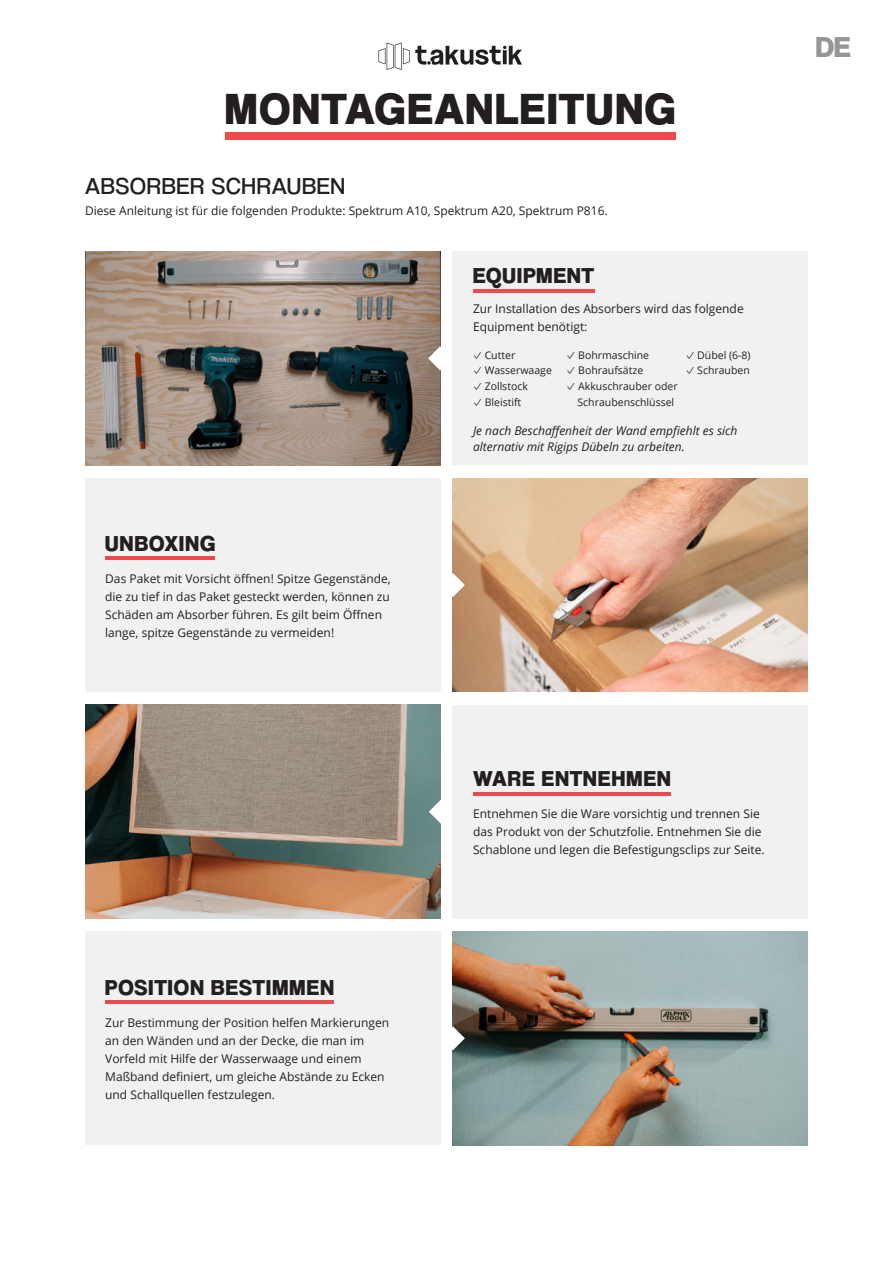
<style>
.page{position:relative;width:893px;height:1263px;background:#fff}
.page>*{position:absolute;margin:0;border:0;box-sizing:border-box;transform-origin:0 0}
.t1{font:45.3px "Coolvetica Hv";letter-spacing:.045em;color:#231f20}
.t2{font:30px "Coolvetica Hv";color:#969696}
.t3{font:24px "Coolvetica Bk";letter-spacing:.05em;color:#231f20}
.t4{font:22.5px "Coolvetica Hv";letter-spacing:.05em;color:#231f20}
.t5{font:12px/18px "Open Sans";color:#231f20}
.t6{font:italic 12px/15.8px "Open Sans";color:#231f20}
.t7{font:10.5px "Open Sans";color:#231f20}
.s1{font-family:"SF Pro"}
</style>
<div class="page">
<div style="left:453px;top:251px;width:355px;height:214px;background:#f1f1f1"></div>
<img style="left:85px;top:251px;width:355px;height:214px">
<img style="left:85px;top:705px;width:355px;height:213px">
<img style="left:453px;top:478px;width:355px;height:214px">
<img style="left:453px;top:931px;width:355px;height:214px">
<svg style="left:428px;top:346px;width:13px;height:24px"></svg>
<svg style="left:452px;top:573px;width:13px;height:24px"></svg>
<svg style="left:452px;top:1026px;width:13px;height:24px"></svg>
<svg style="left:429px;top:800px;width:24px;height:24px"></svg>
<div style="left:85px;top:478px;width:355px;height:214px;background:#f1f1f1"></div>
<hr style="left:105px;top:556px;width:110px;height:4px;background:#f04b4c">
<div style="left:85px;top:931px;width:355px;height:214px;background:#f1f1f1"></div>
<hr style="left:105px;top:1000px;width:229px;height:4px;background:#f04b4c">
<div style="left:453px;top:705px;width:355px;height:213px;background:#f1f1f1"></div>
<hr style="left:473px;top:792px;width:198px;height:4px;background:#f04b4c">
<hr style="left:473px;top:289px;width:121px;height:3px;background:#f04b4c">
<div style="left:225px;top:132px;width:450px;height:8px;background:#f04b4c"></div>
<svg style="left:378px;top:43px;width:144px;height:27px"></svg>
<h1 class="t1" style="left:225px;top:82px;width:451px">MONTAGEANLEITUNG</h1>
<h3 class="t3" style="left:85px;top:172px;width:261px">ABSORBER SCHRAUBEN</h3>
<p class="t5" style="left:85px;top:202px;width:524px">Diese Anleitung ist für die folgenden Produkte: Spektrum A10, Spektrum A20, Spektrum P816.</p>
<h3 class="t4" style="left:473px;top:262px;width:123px">EQUIPMENT</h3>
<p class="t5" style="left:473px;top:299px;width:272px">Zur Installation des Absorbers wird das folgende<br>Equipment benötigt:</p>
<p class="t7" style="left:473px;top:347px;width:44px"><span class="s1">✓</span> Cutter</p>
<p class="t7" style="left:567px;top:347px;width:84px"><span class="s1">✓</span> Bohrmaschine</p>
<p class="t7" style="left:686px;top:347px;width:67px"><span class="s1">✓</span> Dübel (6-8)</p>
<p class="t7" style="left:473px;top:363px;width:80px"><span class="s1">✓</span> Wasserwaage</p>
<p class="t7" style="left:567px;top:363px;width:78px"><span class="s1">✓</span> Bohraufsätze</p>
<p class="t7" style="left:686px;top:363px;width:66px"><span class="s1">✓</span> Schrauben</p>
<p class="t7" style="left:473px;top:379px;width:56px"><span class="s1">✓</span> Zollstock</p>
<p class="t7" style="left:567px;top:379px;width:113px"><span class="s1">✓</span> Akkuschrauber oder</p>
<p class="t7" style="left:473px;top:395px;width:50px"><span class="s1">✓</span> Bleistift</p>
<p class="t7" style="left:578px;top:395px;width:98px">Schraubenschlüssel</p>
<h3 class="t4" style="left:105px;top:530px;width:111px">UNBOXING</h3>
<p class="t5" style="left:105px;top:569px;width:287px">Das Paket mit Vorsicht öffnen! Spitze Gegenstände, die zu tief in das Paket gesteckt werden, können zu Schäden am Absorber führen. Es gilt beim Öffnen lange, spitze Gegenstände zu vermeiden!</p>
<p class="t6" style="left:473px;top:422px;width:266px">Je nach Beschaffenheit der Wand empfiehlt es sich alternativ mit Rigips Dübeln zu arbeiten.</p>
<h2 class="t2" style="left:816px;top:30px;width:36px">DE</h2>
<h3 class="t4" style="left:105px;top:974px;width:230px">POSITION BESTIMMEN</h3>
<p class="t5" style="left:105px;top:1013px;width:286px">Zur Bestimmung der Position helfen Markierungen an den Wänden und an der Decke, die man im Vorfeld mit Hilfe der Wasserwaage und einem Maßband definiert, um gleiche Abstände zu Ecken und Schallquellen festzulegen.</p>
<h3 class="t4" style="left:473px;top:765px;width:199px">WARE ENTNEHMEN</h3>
<p class="t5" style="left:473px;top:804px;width:293px">Entnehmen Sie die Ware vorsichtig und trennen Sie das Produkt von der Schutzfolie. Entnehmen Sie die<br>Schablone und legen die Befestigungsclips zur Seite.</p>
</div>
